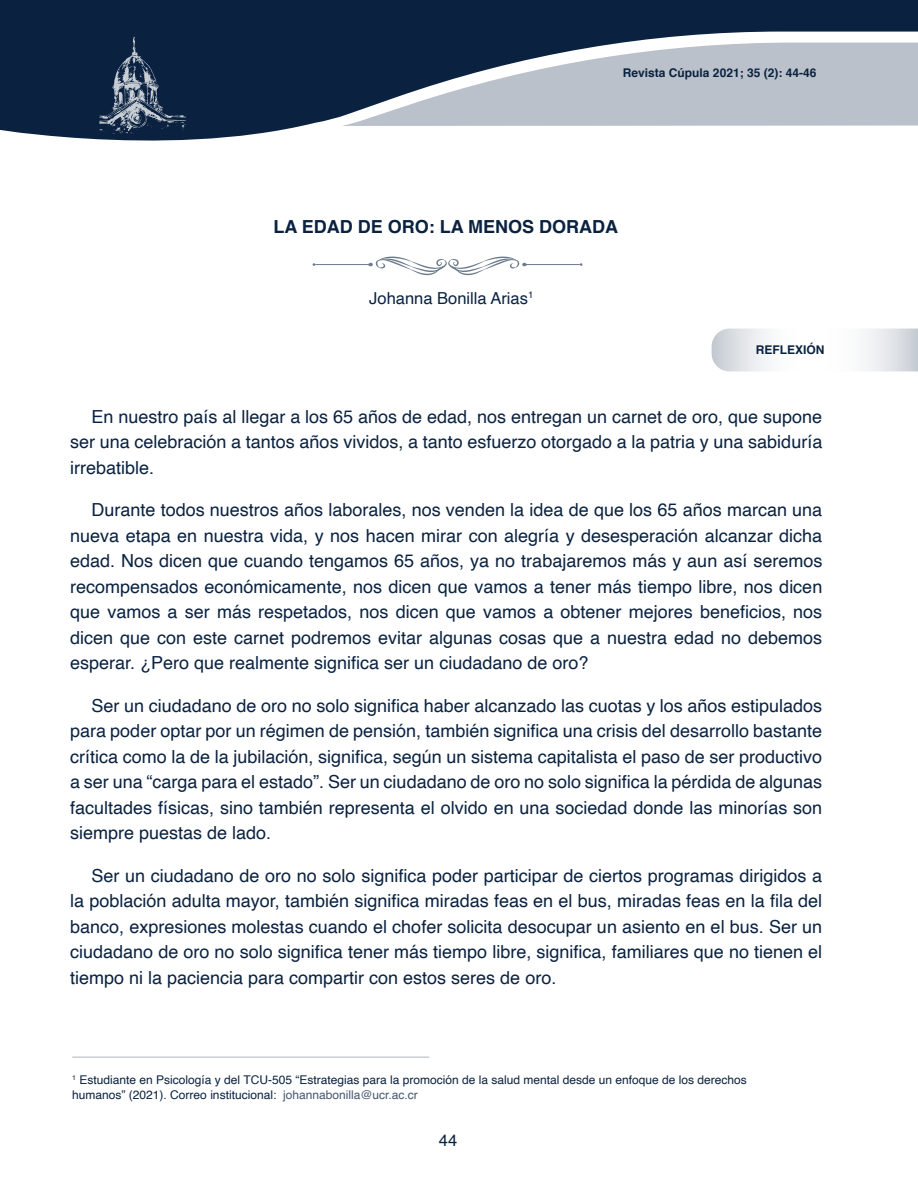
<style>
.page{position:relative;width:918px;height:1188px;background:#fff}
.page>*{position:absolute;margin:0;border:0;box-sizing:border-box;transform-origin:0 0}
.t1{font:18px/25.5px "Helvetica";color:#0a2240;text-align:justify}
.t2{font:700 18px "Helvetica";color:#0a2240}
.t3{font:16.5px "Helvetica";color:#0a2240}
.t4{font:12px/15px "Helvetica";color:#0a2240}
.t5{font:700 12px "Helvetica";color:#0a2240}
.s1{color:#45576e}
</style>
<div class="page">
<svg style="left:0;top:0;width:918px;height:141px;background:#607083"></svg>
<svg style="left:100px;top:37px;width:87px;height:97px;background:#2c415a"></svg>
<svg style="left:712px;top:329px;width:206px;height:42px"></svg>
<svg style="left:368px;top:257px;width:159px;height:18px"></svg>
<hr style="left:72px;top:1057px;width:357px;height:1px;background:#0a2240">
<p class="t5" style="left:623px;top:63px;width:195px">Revista Cúpula 2021; 35 (2): 44-46</p>
<p class="t2" style="left:273px;top:212px;width:346px">LA EDAD DE ORO: LA MENOS DORADA</p>
<p class="t3" style="left:369px;top:285px;width:166px">Johanna Bonilla Arias<sup>1</sup></p>
<p class="t5" style="left:756px;top:340px;width:70px">REFLEXIÓN</p>
<p class="t1" style="left:70px;top:404px;width:754px;text-indent:21px">En nuestro país al llegar a los 65 años de edad, nos entregan un carnet de oro, que supone ser una celebración a tantos años vividos, a tanto esfuerzo otorgado a la patria y una sabiduría irrebatible.</p>
<p class="t1" style="left:70px;top:498px;width:754px;text-indent:21px">Durante todos nuestros años laborales, nos venden la idea de que los 65 años marcan una nueva etapa en nuestra vida, y nos hacen mirar con alegría y desesperación alcanzar dicha edad. Nos dicen que cuando tengamos 65 años, ya no trabajaremos más y aun así seremos recompensados económicamente, nos dicen que vamos a tener más tiempo libre, nos dicen que vamos a ser más respetados, nos dicen que vamos a obtener mejores beneficios, nos dicen que con este carnet podremos evitar algunas cosas que a nuestra edad no debemos esperar. ¿Pero que realmente significa ser un ciudadano de oro?</p>
<p class="t1" style="left:70px;top:693px;width:754px;text-indent:21px">Ser un ciudadano de oro no solo significa haber alcanzado las cuotas y los años estipulados para poder optar por un régimen de pensión, también significa una crisis del desarrollo bastante crítica como la de la jubilación, significa, según un sistema capitalista el paso de ser productivo a ser una “carga para el estado”. Ser un ciudadano de oro no solo significa la pérdida de algunas facultades físicas, sino también representa el olvido en una sociedad donde las minorías son siempre puestas de lado.</p>
<p class="t1" style="left:70px;top:863px;width:754px;text-indent:21px">Ser un ciudadano de oro no solo significa poder participar de ciertos programas dirigidos a la población adulta mayor, también significa miradas feas en el bus, miradas feas en la fila del banco, expresiones molestas cuando el chofer solicita desocupar un asiento en el bus. Ser un ciudadano de oro no solo significa tener más tiempo libre, significa, familiares que no tienen el tiempo ni la paciencia para compartir con estos seres de oro.</p>
<p class="t4" style="left:72px;top:1073px;width:676px"><sup>1</sup> Estudiante en Psicología y del TCU-505 “Estrategias para la promoción de la salud mental desde un enfoque de los derechos humanos” (2021). Correo institucional: <span class="s1">johannabonilla@ucr.ac.cr</span></p>
<p class="t3" style="left:439px;top:1128px;width:20px">44</p>
</div>
